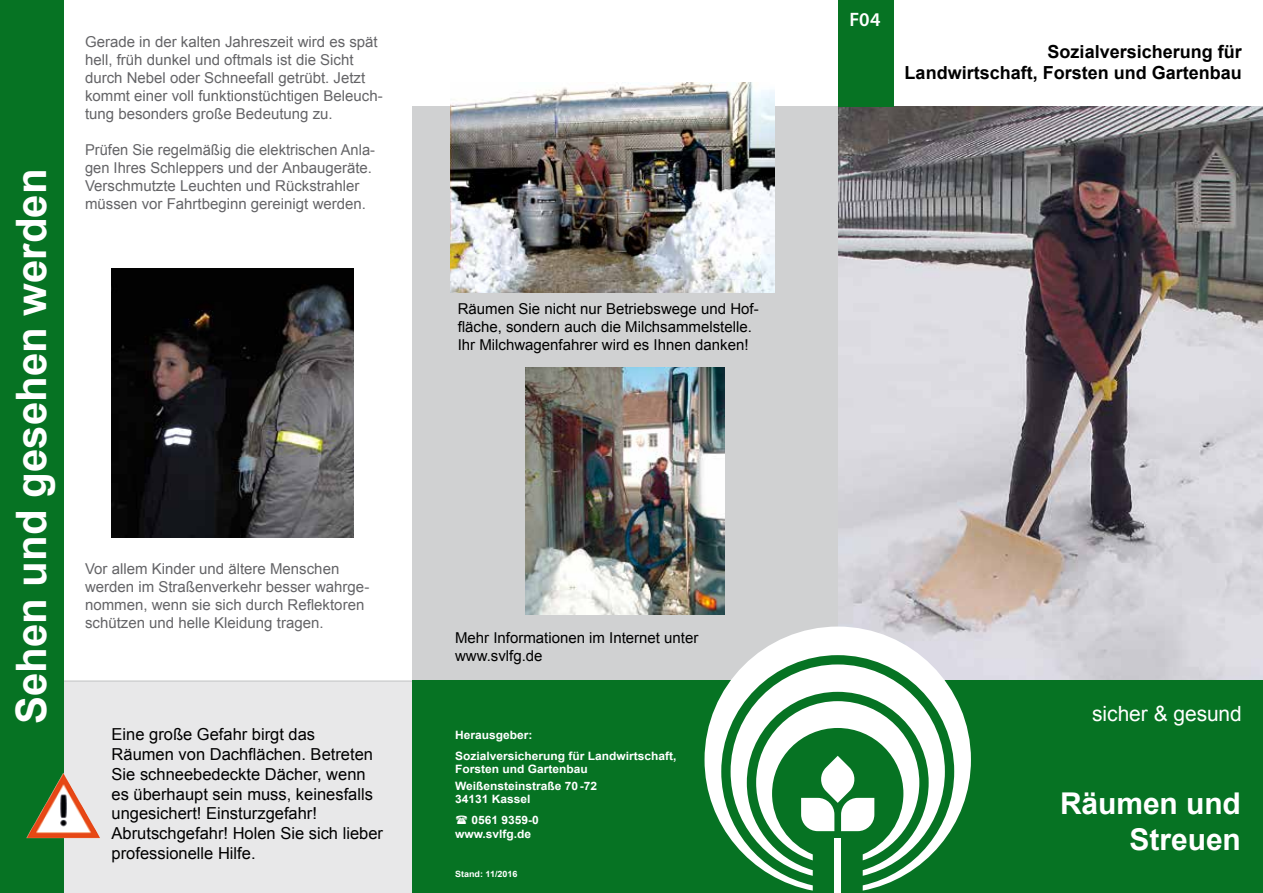
<style>
.page{position:relative;width:1263px;height:893px;background:#fff}
.page>*{position:absolute;margin:0;border:0;box-sizing:border-box;transform-origin:0 0}
.t1{font:700 42px "Arial";color:#fff}
.t2{font:700 30px/36px "Arial";letter-spacing:-.005em;color:#fff;text-align:right}
.t3{font:21px "Arial";letter-spacing:-.005em;color:#fff}
.t4{font:600 19.5px "Myriad Pro";color:#fff}
.t5{font:700 18px/21.6px "Arial";color:#000;text-align:right}
.t6{font:16.5px/19.8px "Arial";color:#000}
.t7{font:15px/18px "Arial";color:#646467}
.t8{font:15px/18px "Arial";color:#000}
.t9{font:700 11.55px/21.1px "Arial";color:#fff;scale:1.04 1}
.t10{font:700 8.7px "Arial";color:#fff;scale:1.04 1}
</style>
<div class="page">
<div style="left:64px;top:680px;width:348px;height:213px;background:#e8e8e9"></div>
<img style="left:838px;top:106px;width:425px;height:574px">
<div style="left:0;top:0;width:64px;height:893px;background:#067323"></div>
<div style="left:412px;top:106px;width:426px;height:574px;background:#d0d1d2"></div>
<img style="left:112px;top:269px;width:242px;height:268px">
<img style="left:451px;top:83px;width:323px;height:209px">
<img style="left:526px;top:367px;width:198px;height:247px">
<img style="left:26px;top:774px;width:74px;height:64px">
<div style="left:412px;top:680px;width:851px;height:213px;background:#067323"></div>
<svg style="left:704px;top:627px;width:267px;height:264px"></svg>
<svg style="left:731px;top:664px;width:214px;height:212px;fill:#fff"></svg>
<svg style="left:756px;top:701px;width:163px;height:159px"></svg>
<div style="left:834px;top:838px;width:7px;height:55px;background:#fff"></div>
<div style="left:838px;top:0;width:55px;height:106px;background:#067323"></div>
<h1 class="t1" style="left:2px;top:724px;width:557px;rotate:-90deg">Sehen und gesehen werden</h1>
<p class="t7" style="left:85px;top:33px;width:299px">Gerade in der kalten Jahreszeit wird es spät hell, früh dunkel und oftmals ist die Sicht durch Nebel oder Schneefall getrübt. Jetzt kommt einer voll funktionstüchtigen Beleuch&shy;tung besonders große Bedeutung zu.</p>
<p class="t7" style="left:85px;top:141px;width:292px">Prüfen Sie regelmäßig die elektrischen Anla&shy;gen Ihres Schleppers und der Anbaugeräte.<br>Verschmutzte Leuchten und Rückstrahler müssen vor Fahrtbeginn gereinigt werden.</p>
<p class="t8" style="left:458px;top:300px;width:302px">Räumen Sie nicht nur Betriebswege und Hof&shy;fläche, sondern auch die Milchsammelstelle.<br>Ihr Milchwagenfahrer wird es Ihnen danken!</p>
<p class="t7" style="left:85px;top:560px;width:286px">Vor allem Kinder und ältere Menschen werden im Straßenverkehr besser wahrge&shy;nommen, wenn sie sich durch Reflektoren schützen und helle Kleidung tragen.</p>
<p class="t8" style="left:455px;top:629px;width:245px">Mehr Informationen im Internet unter www.svlfg.de</p>
<p class="t6" style="left:112px;top:724px;width:273px">Eine große Gefahr birgt das<br>Räumen von Dachflächen. Betreten<br>Sie schneebedeckte Dächer, wenn es überhaupt sein muss, keinesfalls ungesichert! Einsturzgefahr!<br>Abrutschgefahr! Holen Sie sich lieber professionelle Hilfe.</p>
<p class="t9" style="left:455px;top:724px;width:214px">Herausgeber:<br>Sozialversicherung für Landwirtschaft,</p>
<p class="t9" style="left:455px;top:760px;width:138px;line-height:17px">Forsten und Gartenbau<br>Weißensteinstraße 70-72</p>
<p class="t9" style="left:471px;top:788px;width:66px;text-indent:-16px">34131 Kassel<br>0561 9359-0</p>
<p class="t9" style="left:455px;top:823px;width:75px">www.svlfg.de</p>
<p class="t10" style="left:455px;top:867px;width:62px">Stand: 11/2016</p>
<h3 class="t4" style="left:849px;top:7px;width:33px">F04</h3>
<p class="t5" style="left:905px;top:41px;width:339px">Sozialversicherung für<br>Landwirtschaft, Forsten und Gartenbau</p>
<h3 class="t3" style="left:1092px;top:699px;width:151px">sicher &amp; gesund</h3>
<h2 class="t2" style="left:1060px;top:786px;width:182px">Räumen und<br>Streuen</h2>
</div>
